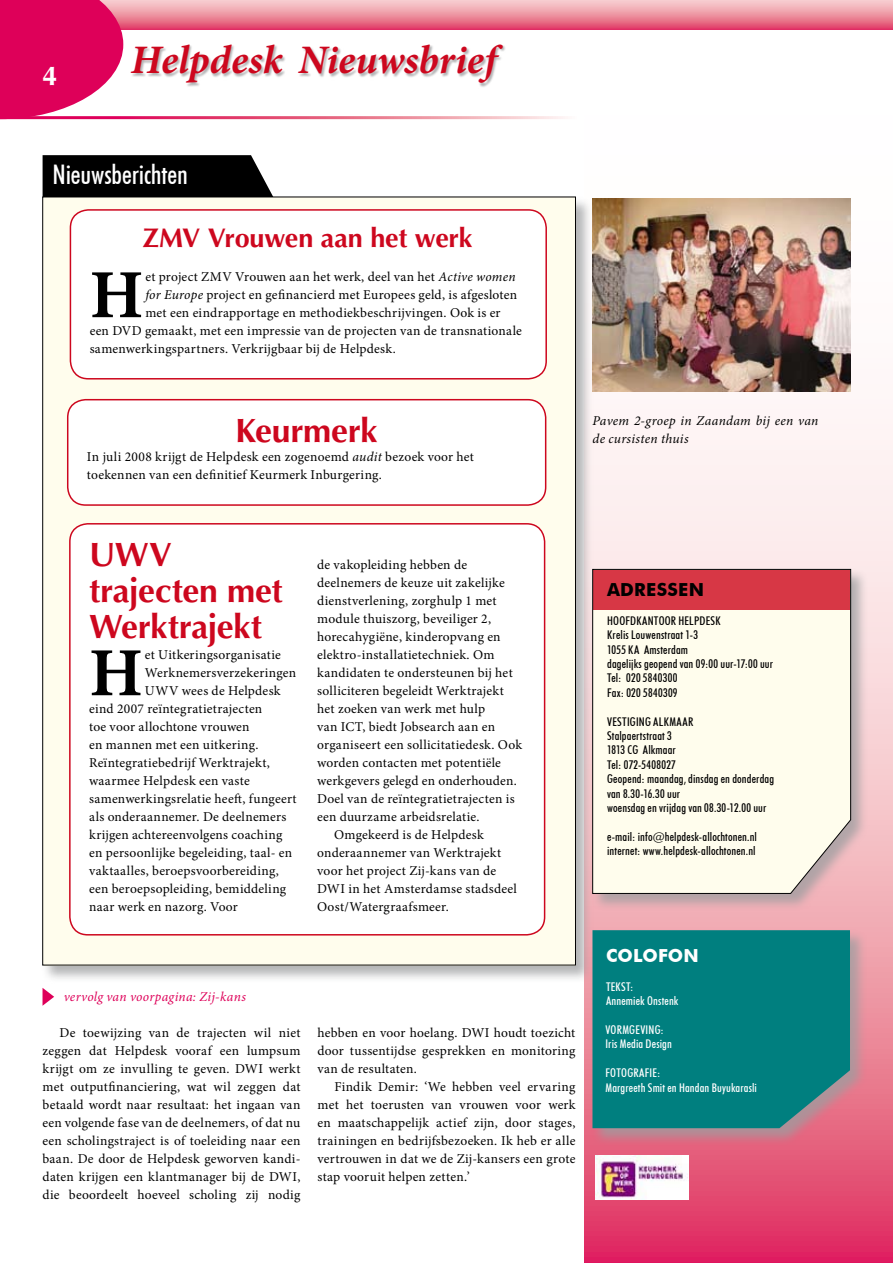
<style>
.page{position:relative;width:893px;height:1263px;background:#fff}
.page>*{position:absolute;margin:0;border:0;box-sizing:border-box;transform-origin:0 0}
.t1{font:700 68.85px "Minion Pro";color:#000}
.t2{font:italic 700 40.5px "Minion Pro";color:#cd071e}
.t3{font:700 33.75px/36px "Optima LT Std";letter-spacing:-.01em;color:#cd071e}
.t4{font:700 27px "Optima LT Std";letter-spacing:-.01em;color:#cd071e}
.t5{font:500 condensed 27px "Futura BT";letter-spacing:-.005em;color:#fff}
.t6{font:700 27px "Optima LT Std";color:#fff}
.t7{font:700 18px "Futura BT";letter-spacing:.015em;color:#000}
.t8{font:700 18px "Futura BT";letter-spacing:.005em;color:#fff}
.t9{font:13.5px/18px "Minion Pro";letter-spacing:.015em;color:#000;text-align:justify}
.t10{font:italic 13.5px/18px "Minion Pro";letter-spacing:.02em;color:#000}
.t11{font:italic 13.5px "Minion Pro";letter-spacing:.015em;color:#de0059}
.t12{font:500 condensed 12px/14.4px "Futura BT";letter-spacing:.015em;color:#000}
.t13{font:500 condensed 12px/14.4px "Futura BT";letter-spacing:.015em;color:#fff}
.s1{font-style:italic}
</style>
<div class="page">
<svg style="left:585px;top:198px;width:308px;height:1065px"></svg>
<div style="left:0;top:0;width:893px;height:30px;background:linear-gradient(to bottom,#f8dbd6,#e2456b)"></div>
<svg style="left:0;top:0;width:123px;height:116px;background:#e21f6d"></svg>
<div style="left:131px;top:45px;width:599px;height:65px;background:#9c9d9f;opacity:.75"></div>
<div style="left:591px;top:929px;width:283px;height:223px;background:#9c9d9f;opacity:.75"></div>
<div style="left:592px;top:930px;width:258px;height:198px;background:#007f7f"></div>
<img style="left:595px;top:1155px;width:93px;height:44px">
<svg style="left:43px;top:155px;width:230px;height:41px;background:#0c0c0c"></svg>
<div style="left:42px;top:196px;width:557px;height:793px;background:#9c9d9f;opacity:.75"></div>
<div style="left:43px;top:197px;width:532px;height:768px;background:#fffded"></div>
<div style="left:70px;top:210px;width:476px;height:169px;background:#fff;border-radius:18px"></div>
<div style="left:70px;top:209px;width:477px;height:170px;border:2px solid #cd071e;border-radius:18px"></div>
<div style="left:68px;top:400px;width:478px;height:105px;background:#fff;border-radius:18px"></div>
<div style="left:67px;top:399px;width:479px;height:107px;border:2px solid #cd071e;border-radius:18px"></div>
<div style="left:70px;top:524px;width:475px;height:411px;background:#fff;border-radius:18px"></div>
<div style="left:69px;top:523px;width:476px;height:412px;border:2px solid #cd071e;border-radius:18px"></div>
<svg style="left:43px;top:988px;width:11px;height:18px"></svg>
<div style="left:591px;top:568px;width:283px;height:350px;background:#9c9d9f;opacity:.75"></div>
<div style="left:592px;top:569px;width:259px;height:325px;background:#fffded"></div>
<div style="left:593px;top:570px;width:257px;height:39px;background:#d73745"></div>
<img style="left:592px;top:198px;width:258px;height:194px">
<h3 class="t6" style="left:43px;top:60px;width:17px">4</h3>
<h2 class="t2" style="left:131px;top:32px;width:367px">Helpdesk Nieuwsbrief</h2>
<h3 class="t5" style="left:53px;top:158px;width:137px">Nieuwsberichten</h3>
<h3 class="t4" style="left:143px;top:223px;width:331px">ZMV Vrouwen aan het werk</h3>
<h1 class="t1" style="left:90px;top:247px;width:55px">H</h1>
<p class="t9" style="left:145px;top:268px;width:372px">et project ZMV Vrouwen aan het werk, deel van het <span class="s1">Active women</span></p>
<p class="t9" style="left:145px;top:286px;width:373px"><span class="s1">for Europe</span> project en gefinancierd met Europees geld, is afgesloten</p>
<p class="t9" style="left:145px;top:304px;width:357px">met een eindrapportage en methodiekbeschrijvingen. Ook is er</p>
<p class="t9" style="left:90px;top:322px;width:434px">een DVD gemaakt, met een impressie van de projecten van de transnationale</p>
<p class="t9" style="left:90px;top:340px;width:308px">samenwerkingspartners. Verkrijgbaar bij de Helpdesk.</p>
<h3 class="t3" style="left:236px;top:413px;width:143px">Keurmerk</h3>
<p class="t9" style="left:87px;top:448px;width:388px">In juli 2008 krijgt de Helpdesk een zogenoemd <span class="s1">audit</span> bezoek voor het toekennen van een definitief Keurmerk Inburgering.</p>
<p class="t10" style="left:592px;top:412px;width:227px">Pavem 2-groep in Zaandam bij een van de cursisten thuis</p>
<h3 class="t3" style="left:89px;top:537px;width:195px">UWV trajecten met<br>Werktrajekt</h3>
<h1 class="t1" style="left:89px;top:625px;width:55px">H</h1>
<p class="t9" style="left:145px;top:646px;width:138px">et Uitkeringsorganisatie</p>
<p class="t9" style="left:145px;top:664px;width:153px">Werknemersverzekeringen</p>
<p class="t9" style="left:145px;top:682px;width:137px">UWV wees de Helpdesk</p>
<p class="t9" style="left:89px;top:700px;width:175px">eind 2007 reïntegratietrajecten</p>
<p class="t9" style="left:89px;top:718px;width:162px">toe voor allochtone vrouwen</p>
<p class="t9" style="left:89px;top:736px;width:171px">en mannen met een uitkering.</p>
<p class="t9" style="left:89px;top:754px;width:182px">Reïntegratiebedrijf Werktrajekt,</p>
<p class="t9" style="left:89px;top:772px;width:162px">waarmee Helpdesk een vaste</p>
<p class="t9" style="left:89px;top:790px;width:209px">samenwerkingsrelatie heeft, fungeert</p>
<p class="t9" style="left:89px;top:808px;width:199px">als onderaannemer. De deelnemers</p>
<p class="t9" style="left:89px;top:826px;width:195px">krijgen achtereenvolgens coaching</p>
<p class="t9" style="left:89px;top:844px;width:205px">en persoonlijke begeleiding, taal- en</p>
<p class="t9" style="left:89px;top:862px;width:191px">vaktaalles, beroepsvoorbereiding,</p>
<p class="t9" style="left:89px;top:880px;width:199px">een beroepsopleiding, bemiddeling</p>
<p class="t9" style="left:89px;top:898px;width:150px">naar werk en nazorg. Voor</p>
<p class="t9" style="left:317px;top:556px;width:151px">de vakopleiding hebben de</p>
<p class="t9" style="left:317px;top:574px;width:189px">deelnemers de keuze uit zakelijke</p>
<p class="t9" style="left:317px;top:592px;width:181px">dienstverlening, zorghulp 1 met</p>
<p class="t9" style="left:317px;top:610px;width:176px">module thuiszorg, beveiliger 2,</p>
<p class="t9" style="left:317px;top:628px;width:185px">horecahygiëne, kinderopvang en</p>
<p class="t9" style="left:317px;top:646px;width:179px">elektro-installatietechniek. Om</p>
<p class="t9" style="left:317px;top:664px;width:197px">kandidaten te ondersteunen bij het</p>
<p class="t9" style="left:317px;top:682px;width:188px">solliciteren begeleidt Werktrajekt</p>
<p class="t9" style="left:317px;top:700px;width:169px">het zoeken van werk met hulp</p>
<p class="t9" style="left:317px;top:718px;width:179px">van ICT, biedt Jobsearch aan en</p>
<p class="t9" style="left:317px;top:736px;width:206px">organiseert een sollicitatiedesk. Ook</p>
<p class="t9" style="left:317px;top:754px;width:185px">worden contacten met potentiële</p>
<p class="t9" style="left:317px;top:772px;width:201px">werkgevers gelegd en onderhouden.</p>
<p class="t9" style="left:317px;top:790px;width:199px">Doel van de reïntegratietrajecten is</p>
<p class="t9" style="left:317px;top:808px;width:164px">een duurzame arbeidsrelatie.</p>
<p class="t9" style="left:334px;top:826px;width:151px">Omgekeerd is de Helpdesk</p>
<p class="t9" style="left:317px;top:844px;width:185px">onderaannemer van Werktrajekt</p>
<p class="t9" style="left:317px;top:862px;width:181px">voor het project Zij-kans van de</p>
<p class="t9" style="left:317px;top:880px;width:201px">DWI in het Amsterdamse stadsdeel</p>
<p class="t9" style="left:317px;top:898px;width:133px">Oost/Watergraafsmeer.</p>
<p class="t11" style="left:64px;top:988px;width:184px">vervolg van voorpagina: Zij-kans</p>
<p class="t9" style="left:43px;top:1024px;width:259px;text-indent:17px">De toewijzing van de trajecten wil niet zeggen dat Helpdesk vooraf een lumpsum krijgt om ze invulling te geven. DWI werkt met outputfinanciering, wat wil zeggen dat betaald wordt naar resultaat: het ingaan van een volgende fase van de deelnemers, of dat nu een scholingstraject is of toeleiding naar een baan. De door de Helpdesk geworven kandi&shy;daten krijgen een klantmanager bij de DWI, die beoordeelt hoeveel scholing zij nodig</p>
<p class="t9" style="left:317px;top:1024px;width:259px">hebben en voor hoelang. DWI houdt toezicht door tussentijdse gesprekken en monitoring van de resultaten.</p>
<p class="t9" style="left:317px;top:1078px;width:259px;text-indent:17px">Findik Demir: ‘We hebben veel ervaring met het toerusten van vrouwen voor werk en maatschappelijk actief zijn, door stages, trainingen en bedrijfsbezoeken. Ik heb er alle vertrouwen in dat we de Zij-kansers een grote stap vooruit helpen zetten.’</p>
<h3 class="t7" style="left:607px;top:579px;width:98px">ADRESSEN</h3>
<p class="t12" style="left:607px;top:613px;width:13px">Hoofd</p>
<p class="t12" style="left:607px;top:613px;width:167px;text-indent:29px">kantoor Helpdesk<br>Krelis Louwenstraat 1-3<br>1055 KA Amsterdam<br>dagelijks geopend van 09:00 uur-17:00 uur<br>Tel: 020 5840300<br>Fax: 020 5840309</p>
<p class="t12" style="left:607px;top:714px;width:168px">Vestiging Alkmaar<br>Stalpaertstraat 3<br>1813 CG Alkmaar<br>Tel: 072-5408027<br>Geopend: maandag, dinsdag en donderdag van 8.30-16.30 uur<br>woensdag en vrijdag van 08.30-12.00 uur</p>
<p class="t12" style="left:607px;top:829px;width:151px">e-mail: info@helpdesk-allochtonen.nl internet: www.helpdesk-allochtonen.nl</p>
<h3 class="t8" style="left:606px;top:944px;width:94px">COLOFON</h3>
<p class="t13" style="left:606px;top:979px;width:74px">tekst:<br>Annemiek Onstenk</p>
<p class="t13" style="left:605px;top:1022px;width:68px">Vormgeving:<br>Iris Media Design</p>
<p class="t13" style="left:605px;top:1065px;width:153px">Fotografi e:<br>Margreeth Smit en Handan Buyukarasli</p>
</div>
